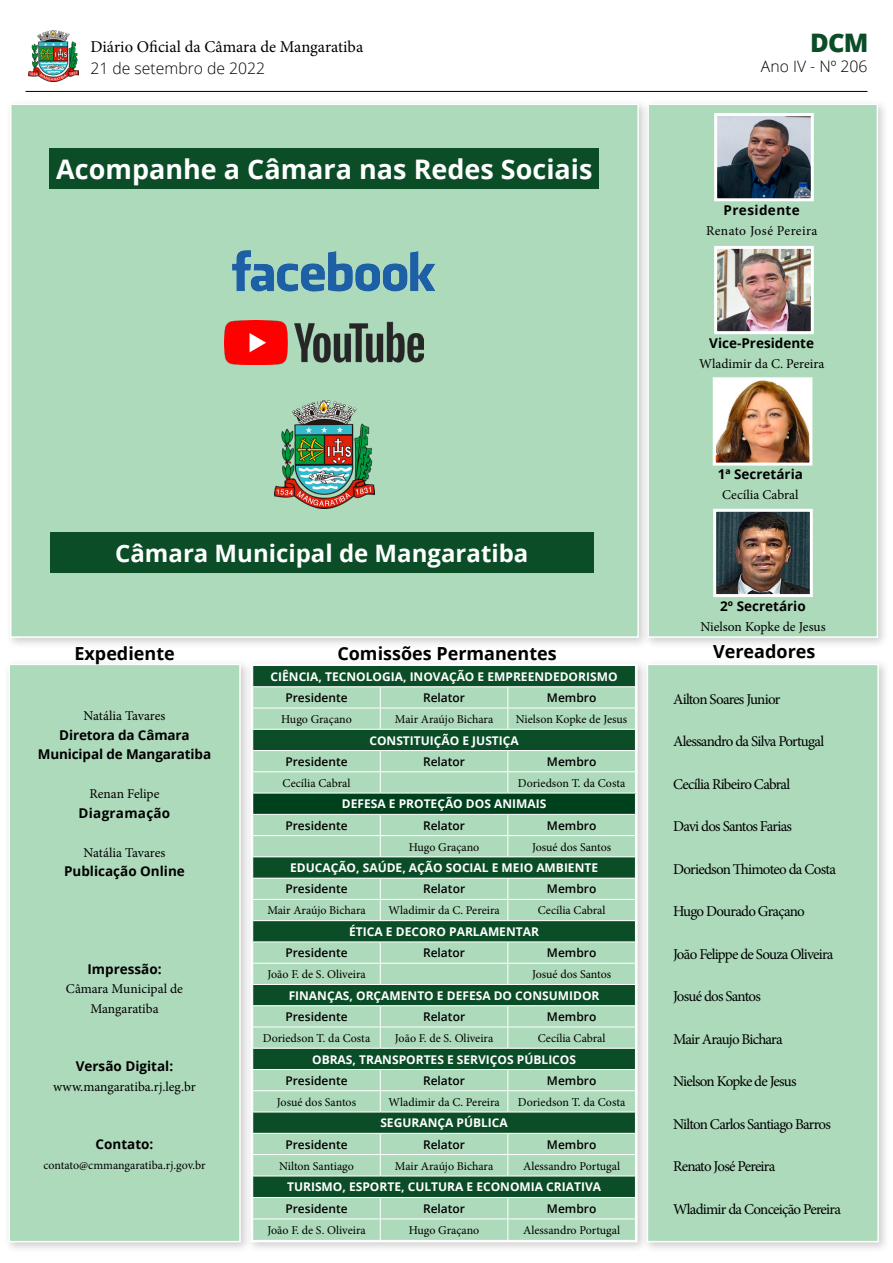
<style>
.page{position:relative;width:893px;height:1263px;background:#fff}
.page>*{position:absolute;margin:0;border:0;box-sizing:border-box;transform-origin:0 0}
.t1{font:700 27px "Open Sans";color:#fff}
.t2{font:800 25.5px "Open Sans";color:#0a4d26}
.t3{font:700 24px "Open Sans";color:#fff}
.t4{font:700 18px "Open Sans";color:#000}
.t5{font:16.5px "Minion Pro";color:#000}
.t6{font:300 15.75px "Open Sans";color:#000}
.t7{font:15px "Minion Pro";letter-spacing:-.05em;color:#000}
.t8{font:13.5px/19.5px "Minion Pro";color:#000;text-align:center}
.t9{font:700 13.5px/19.5px "Open Sans";color:#000;text-align:center}
.t10{font:13.5px "Minion Pro";letter-spacing:.03em;color:#000}
.t11{font:700 13.5px "Open Sans";letter-spacing:.02em;color:#000}
.t12{font:700 13.5px "Open Sans";letter-spacing:.03em;color:#000}
.t13{font:12px "Minion Pro";color:#000}
.t14{font:700 12px "Open Sans";color:#fff}
.t15{font:600 12px "Open Sans";color:#000}
</style>
<div class="page">
<div style="left:641px;top:658px;width:249px;height:595px;background:#000;opacity:.2"></div>
<div style="left:647px;top:664px;width:232px;height:578px;background:#aedabc;border:2px solid #fff"></div>
<div style="left:3px;top:658px;width:249px;height:595px;background:#000;opacity:.2"></div>
<div style="left:9px;top:664px;width:232px;height:578px;background:#aedabc;border:2px solid #fff"></div>
<div style="left:642px;top:98px;width:247px;height:551px;background:#000;opacity:.2"></div>
<div style="left:647px;top:103px;width:231px;height:535px;background:#aedabc;border:2px solid #fff"></div>
<img style="left:718px;top:117px;width:92px;height:80px">
<div style="left:714px;top:113px;width:100px;height:88px;border:3px solid #fff"></div>
<img style="left:717px;top:381px;width:91px;height:81px">
<div style="left:713px;top:377px;width:99px;height:89px;border:3px solid #fff"></div>
<img style="left:717px;top:513px;width:92px;height:80px">
<div style="left:713px;top:509px;width:100px;height:88px;border:3px solid #fff"></div>
<img style="left:718px;top:250px;width:92px;height:80px">
<div style="left:714px;top:246px;width:100px;height:88px;border:3px solid #fff"></div>
<div style="left:245px;top:658px;width:404px;height:595px;background:#000;opacity:.2"></div>
<svg style="left:254px;top:667px;width:381px;height:572px;background:#7dae8f"></svg>
<div style="left:251px;top:664px;width:387px;height:578px;border:2px solid #fff"></div>
<div style="left:5px;top:98px;width:645px;height:551px;background:#000;opacity:.2"></div>
<div style="left:10px;top:103px;width:629px;height:535px;background:#aedabc;border:2px solid #fff"></div>
<div style="left:50px;top:149px;width:549px;height:40px;background:#0a4d26"></div>
<div style="left:50px;top:533px;width:544px;height:40px;background:#0a4d26"></div>
<img style="left:225px;top:320px;width:199px;height:44px">
<img style="left:232px;top:250px;width:203px;height:42px">
<img style="left:275px;top:400px;width:99px;height:109px">
<hr style="left:26px;top:91px;width:841px;height:1px;background:#000">
<img style="left:28px;top:31px;width:51px;height:50px">
<h3 class="t5" style="left:90px;top:36px;width:274px">Diário Oficial da Câmara de Mangaratiba</h3>
<h2 class="t2" style="left:810px;top:23px;width:60px">DCM</h2>
<h3 class="t6" style="left:90px;top:57px;width:176px">21 de setembro de 2022</h3>
<h3 class="t6" style="left:761px;top:56px;width:108px">Ano IV - Nº 206</h3>
<h1 class="t1" style="left:56px;top:150px;width:538px">Acompanhe a Câmara nas Redes Sociais</h1>
<h3 class="t3" style="left:115px;top:536px;width:415px">Câmara Municipal de Mangaratiba</h3>
<p class="t12" style="left:724px;top:201px;width:78px">Presidente</p>
<p class="t10" style="left:706px;top:222px;width:113px">Renato José Pereira</p>
<p class="t9" style="left:709px;top:333px;width:106px">Vice-Presidente</p>
<p class="t8" style="left:699px;top:354px;width:127px">Wladimir da C. Pereira</p>
<p class="t9" style="left:718px;top:464px;width:87px">1ª Secretária</p>
<p class="t8" style="left:722px;top:485px;width:78px">Cecília Cabral</p>
<p class="t9" style="left:720px;top:596px;width:87px">2º Secretário</p>
<p class="t8" style="left:700px;top:617px;width:127px">Nielson Kopke de Jesus</p>
<h3 class="t4" style="left:74px;top:641px;width:102px">Expediente</h3>
<h3 class="t4" style="left:337px;top:641px;width:221px">Comissões Permanentes</h3>
<h3 class="t4" style="left:713px;top:639px;width:104px">Vereadores</h3>
<p class="t8" style="left:83px;top:706px;width:83px">Natália Tavares</p>
<p class="t9" style="left:38px;top:725px;width:175px">Diretora da Câmara<br>Municipal de Mangaratiba</p>
<p class="t8" style="left:89px;top:784px;width:72px">Renan Felipe</p>
<p class="t11" style="left:79px;top:803px;width:93px">Diagramação</p>
<p class="t8" style="left:83px;top:843px;width:83px">Natália Tavares</p>
<p class="t9" style="left:64px;top:861px;width:122px">Publicação Online</p>
<p class="t9" style="left:87px;top:959px;width:76px">Impressão:</p>
<p class="t8" style="left:66px;top:979px;width:119px">Câmara Municipal de<br>Mangaratiba</p>
<p class="t9" style="left:76px;top:1056px;width:99px">Versão Digital:</p>
<p class="t8" style="left:53px;top:1077px;width:144px">www.mangaratiba.rj.leg.br</p>
<p class="t9" style="left:96px;top:1134px;width:59px">Contato:</p>
<p class="t13" style="left:43px;top:1157px;width:164px">contato@cmmangaratiba.rj.gov.br</p>
<p class="t14" style="left:271px;top:668px;width:348px">CIÊNCIA, TECNOLOGIA, INOVAÇÃO E EMPREENDEDORISMO</p>
<p class="t15" style="left:285px;top:689px;width:64px">Presidente</p>
<p class="t15" style="left:423px;top:689px;width:44px">Relator</p>
<p class="t15" style="left:547px;top:689px;width:51px">Membro</p>
<p class="t13" style="left:281px;top:711px;width:72px">Hugo Graçano</p>
<p class="t13" style="left:395px;top:711px;width:100px">Mair Araújo Bichara</p>
<p class="t13" style="left:516px;top:711px;width:113px">Nielson Kopke de Jesus</p>
<p class="t14" style="left:369px;top:732px;width:151px">CONSTITUIÇÃO E JUSTIÇA</p>
<p class="t15" style="left:285px;top:753px;width:64px">Presidente</p>
<p class="t15" style="left:423px;top:753px;width:44px">Relator</p>
<p class="t15" style="left:547px;top:753px;width:51px">Membro</p>
<p class="t13" style="left:283px;top:775px;width:69px">Cecília Cabral</p>
<p class="t13" style="left:518px;top:775px;width:109px">Doriedson T. da Costa</p>
<p class="t14" style="left:342px;top:795px;width:206px">DEFESA E PROTEÇÃO DOS ANIMAIS</p>
<p class="t15" style="left:285px;top:817px;width:64px">Presidente</p>
<p class="t15" style="left:423px;top:817px;width:44px">Relator</p>
<p class="t15" style="left:547px;top:817px;width:51px">Membro</p>
<p class="t13" style="left:409px;top:839px;width:72px">Hugo Graçano</p>
<p class="t13" style="left:532px;top:839px;width:81px">Josué dos Santos</p>
<p class="t14" style="left:290px;top:859px;width:309px">EDUCAÇÃO, SAÚDE, AÇÃO SOCIAL E MEIO AMBIENTE</p>
<p class="t15" style="left:285px;top:881px;width:64px">Presidente</p>
<p class="t15" style="left:423px;top:881px;width:44px">Relator</p>
<p class="t15" style="left:547px;top:881px;width:51px">Membro</p>
<p class="t13" style="left:267px;top:902px;width:100px">Mair Araújo Bichara</p>
<p class="t13" style="left:388px;top:902px;width:113px">Wladimir da C. Pereira</p>
<p class="t13" style="left:538px;top:902px;width:69px">Cecília Cabral</p>
<p class="t14" style="left:349px;top:923px;width:191px">ÉTICA E DECORO PARLAMENTAR</p>
<p class="t15" style="left:285px;top:944px;width:64px">Presidente</p>
<p class="t15" style="left:423px;top:944px;width:44px">Relator</p>
<p class="t15" style="left:547px;top:944px;width:51px">Membro</p>
<p class="t13" style="left:267px;top:966px;width:100px">João F. de S. Oliveira</p>
<p class="t13" style="left:532px;top:966px;width:81px">Josué dos Santos</p>
<p class="t14" style="left:289px;top:987px;width:312px">FINANÇAS, ORÇAMENTO E DEFESA DO CONSUMIDOR</p>
<p class="t15" style="left:285px;top:1008px;width:64px">Presidente</p>
<p class="t15" style="left:423px;top:1008px;width:44px">Relator</p>
<p class="t15" style="left:547px;top:1008px;width:51px">Membro</p>
<p class="t13" style="left:263px;top:1030px;width:109px">Doriedson T. da Costa</p>
<p class="t13" style="left:395px;top:1030px;width:100px">João F. de S. Oliveira</p>
<p class="t13" style="left:538px;top:1030px;width:69px">Cecília Cabral</p>
<p class="t14" style="left:312px;top:1051px;width:265px">OBRAS, TRANSPORTES E SERVIÇOS PÚBLICOS</p>
<p class="t15" style="left:285px;top:1072px;width:64px">Presidente</p>
<p class="t15" style="left:423px;top:1072px;width:44px">Relator</p>
<p class="t15" style="left:547px;top:1072px;width:51px">Membro</p>
<p class="t13" style="left:277px;top:1094px;width:81px">Josué dos Santos</p>
<p class="t13" style="left:388px;top:1094px;width:113px">Wladimir da C. Pereira</p>
<p class="t13" style="left:518px;top:1094px;width:109px">Doriedson T. da Costa</p>
<p class="t14" style="left:380px;top:1114px;width:129px">SEGURANÇA PÚBLICA</p>
<p class="t15" style="left:285px;top:1136px;width:64px">Presidente</p>
<p class="t15" style="left:423px;top:1136px;width:44px">Relator</p>
<p class="t15" style="left:547px;top:1136px;width:51px">Membro</p>
<p class="t13" style="left:279px;top:1158px;width:76px">Nilton Santiago</p>
<p class="t13" style="left:395px;top:1158px;width:100px">Mair Araújo Bichara</p>
<p class="t13" style="left:523px;top:1158px;width:99px">Alessandro Portugal</p>
<p class="t14" style="left:287px;top:1178px;width:316px">TURISMO, ESPORTE, CULTURA E ECONOMIA CRIATIVA</p>
<p class="t15" style="left:285px;top:1200px;width:64px">Presidente</p>
<p class="t15" style="left:423px;top:1200px;width:44px">Relator</p>
<p class="t15" style="left:547px;top:1200px;width:51px">Membro</p>
<p class="t13" style="left:267px;top:1222px;width:100px">João F. de S. Oliveira</p>
<p class="t13" style="left:409px;top:1222px;width:72px">Hugo Graçano</p>
<p class="t13" style="left:523px;top:1222px;width:99px">Alessandro Portugal</p>
<p class="t7" style="left:673px;top:689px;width:109px">Ailton Soares Junior</p>
<p class="t7" style="left:673px;top:731px;width:153px">Alessandro da Silva Portugal</p>
<p class="t7" style="left:673px;top:774px;width:119px">Cecília Ribeiro Cabral</p>
<p class="t7" style="left:673px;top:816px;width:120px">Davi dos Santos Farias</p>
<p class="t7" style="left:673px;top:859px;width:164px">Doriedson Thimoteo da Costa</p>
<p class="t7" style="left:673px;top:901px;width:133px">Hugo Dourado Graçano</p>
<p class="t7" style="left:673px;top:944px;width:162px">João Felippe de Souza Oliveira</p>
<p class="t7" style="left:673px;top:986px;width:89px">Josué dos Santos</p>
<p class="t7" style="left:673px;top:1029px;width:111px">Mair Araujo Bichara</p>
<p class="t7" style="left:673px;top:1071px;width:125px">Nielson Kopke de Jesus</p>
<p class="t7" style="left:673px;top:1114px;width:159px">Nilton Carlos Santiago Barros</p>
<p class="t7" style="left:673px;top:1156px;width:104px">Renato José Pereira</p>
<p class="t7" style="left:673px;top:1199px;width:169px">Wladimir da Conceição Pereira</p>
</div>
